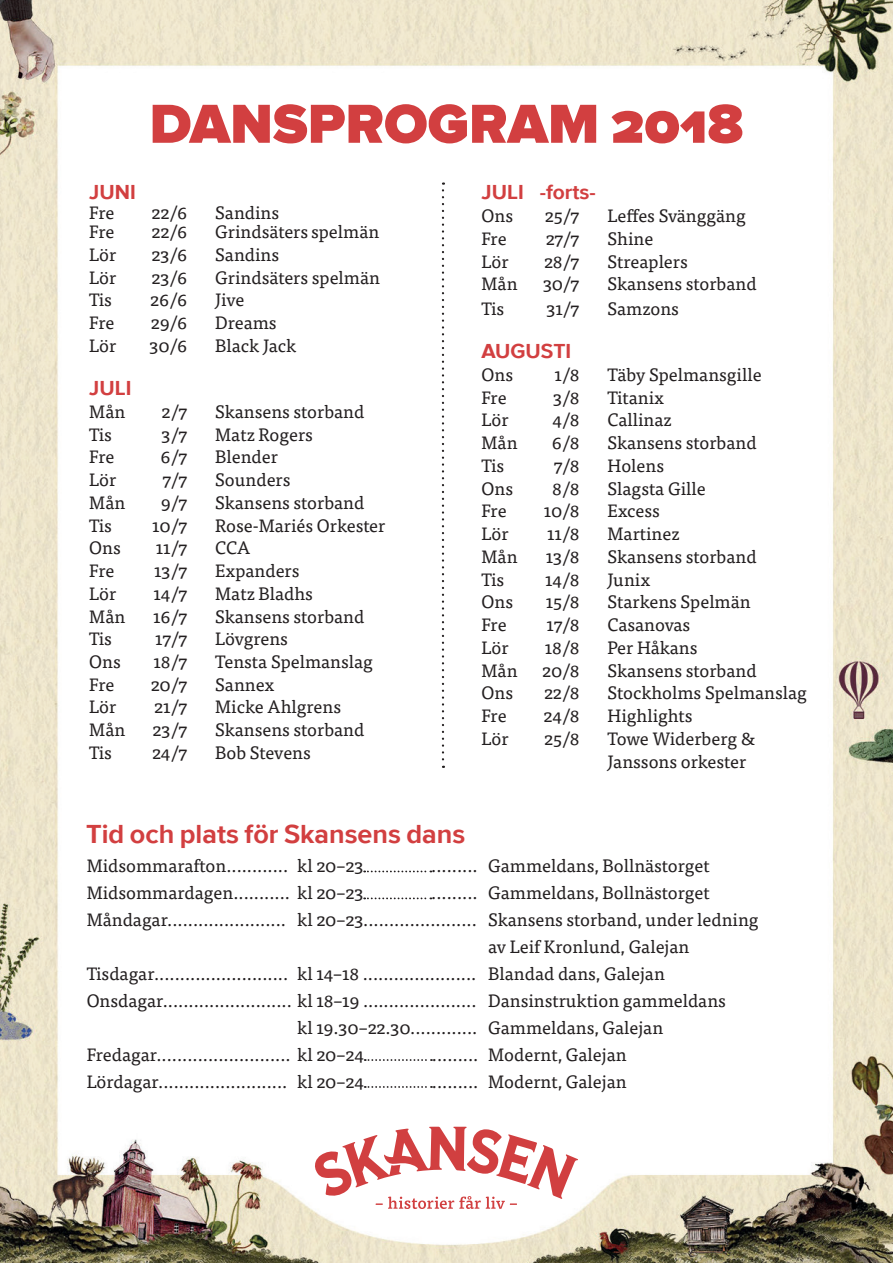
<style>
.page{position:relative;width:893px;height:1263px;background:#fff}
.page>*{position:absolute;margin:0;border:0;box-sizing:border-box;transform-origin:0 0}
.t1{font:900 57px "Proxima Nova S";color:#d23f40}
.t2{font:700 26.85px "Proxima Nova S";color:#d23f40}
.t3{font:700 20.85px "Proxima Nova S";color:#d23f40}
.t4{font:18px/22.8px "Tisa OT";color:#231f20}
</style>
<div class="page">
<img style="left:0;top:0;width:893px;height:1263px">
<svg style="left:315px;top:1127px;width:263px;height:82px"></svg>
<svg style="left:442px;top:182px;width:2px;height:586px"></svg>
<svg style="left:364px;top:870px;width:67px;height:2px"></svg>
<svg style="left:364px;top:897px;width:67px;height:2px"></svg>
<svg style="left:365px;top:1059px;width:67px;height:2px"></svg>
<svg style="left:365px;top:1086px;width:67px;height:2px"></svg>
<h1 class="t1" style="left:150px;top:91px;width:595px">DANSPROGRAM 2018</h1>
<p class="t3" style="left:89px;top:180px;width:48px">JUNI</p>
<p class="t4" style="left:89px;top:201px;width:27px">Fre</p>
<p class="t4" style="left:151px;top:201px;width:37px">22/6</p>
<p class="t4" style="left:215px;top:201px;width:65px">Sandins</p>
<p class="t4" style="left:89px;top:221px;width:27px">Fre</p>
<p class="t4" style="left:151px;top:221px;width:37px">22/6</p>
<p class="t4" style="left:215px;top:221px;width:165px">Grindsäters spelmän</p>
<p class="t4" style="left:89px;top:243px;width:29px">Lör</p>
<p class="t4" style="left:151px;top:243px;width:37px">23/6</p>
<p class="t4" style="left:215px;top:243px;width:65px">Sandins</p>
<p class="t4" style="left:89px;top:266px;width:29px">Lör</p>
<p class="t4" style="left:151px;top:266px;width:37px">23/6</p>
<p class="t4" style="left:215px;top:266px;width:166px">Grindsäters spelmän</p>
<p class="t4" style="left:89px;top:289px;width:24px">Tis</p>
<p class="t4" style="left:150px;top:289px;width:38px">26/6</p>
<p class="t4" style="left:215px;top:289px;width:31px">Jive</p>
<p class="t4" style="left:89px;top:312px;width:27px">Fre</p>
<p class="t4" style="left:151px;top:312px;width:38px">29/6</p>
<p class="t4" style="left:215px;top:312px;width:63px">Dreams</p>
<p class="t4" style="left:89px;top:334px;width:29px">Lör</p>
<p class="t4" style="left:150px;top:334px;width:39px">30/6</p>
<p class="t4" style="left:215px;top:334px;width:83px">Black Jack</p>
<p class="t3" style="left:89px;top:376px;width:44px">JULI</p>
<p class="t4" style="left:89px;top:400px;width:37px">Mån</p>
<p class="t4" style="left:161px;top:400px;width:27px">2/7</p>
<p class="t4" style="left:215px;top:400px;width:151px">Skansens storband</p>
<p class="t4" style="left:89px;top:423px;width:24px">Tis</p>
<p class="t4" style="left:162px;top:423px;width:27px">3/7</p>
<p class="t4" style="left:215px;top:423px;width:99px">Matz Rogers</p>
<p class="t4" style="left:89px;top:446px;width:27px">Fre</p>
<p class="t4" style="left:160px;top:446px;width:28px">6/7</p>
<p class="t4" style="left:215px;top:446px;width:64px">Blender</p>
<p class="t4" style="left:89px;top:469px;width:29px">Lör</p>
<p class="t4" style="left:162px;top:469px;width:26px">7/7</p>
<p class="t4" style="left:215px;top:469px;width:77px">Sounders</p>
<p class="t4" style="left:89px;top:491px;width:37px">Mån</p>
<p class="t4" style="left:161px;top:491px;width:28px">9/7</p>
<p class="t4" style="left:215px;top:491px;width:151px">Skansens storband</p>
<p class="t4" style="left:89px;top:514px;width:24px">Tis</p>
<p class="t4" style="left:152px;top:514px;width:36px">10/7</p>
<p class="t4" style="left:215px;top:514px;width:172px">Rose-Mariés Orkester</p>
<p class="t4" style="left:89px;top:537px;width:33px">Ons</p>
<p class="t4" style="left:156px;top:537px;width:33px">11/7</p>
<p class="t4" style="left:215px;top:537px;width:37px">CCA</p>
<p class="t4" style="left:89px;top:559px;width:27px">Fre</p>
<p class="t4" style="left:154px;top:559px;width:35px">13/7</p>
<p class="t4" style="left:215px;top:559px;width:86px">Expanders</p>
<p class="t4" style="left:89px;top:582px;width:29px">Lör</p>
<p class="t4" style="left:154px;top:582px;width:35px">14/7</p>
<p class="t4" style="left:215px;top:582px;width:99px">Matz Bladhs</p>
<p class="t4" style="left:89px;top:605px;width:37px">Mån</p>
<p class="t4" style="left:153px;top:605px;width:36px">16/7</p>
<p class="t4" style="left:215px;top:605px;width:151px">Skansens storband</p>
<p class="t4" style="left:89px;top:628px;width:24px">Tis</p>
<p class="t4" style="left:155px;top:628px;width:34px">17/7</p>
<p class="t4" style="left:215px;top:628px;width:74px">Lövgrens</p>
<p class="t4" style="left:89px;top:650px;width:33px">Ons</p>
<p class="t4" style="left:153px;top:650px;width:35px">18/7</p>
<p class="t4" style="left:215px;top:650px;width:159px">Tensta Spelmanslag</p>
<p class="t4" style="left:89px;top:673px;width:27px">Fre</p>
<p class="t4" style="left:151px;top:673px;width:38px">20/7</p>
<p class="t4" style="left:215px;top:673px;width:61px">Sannex</p>
<p class="t4" style="left:89px;top:696px;width:29px">Lör</p>
<p class="t4" style="left:154px;top:696px;width:35px">21/7</p>
<p class="t4" style="left:215px;top:696px;width:127px">Micke Ahlgrens</p>
<p class="t4" style="left:89px;top:719px;width:37px">Mån</p>
<p class="t4" style="left:153px;top:719px;width:36px">23/7</p>
<p class="t4" style="left:215px;top:719px;width:151px">Skansens storband</p>
<p class="t4" style="left:89px;top:741px;width:24px">Tis</p>
<p class="t4" style="left:152px;top:741px;width:37px">24/7</p>
<p class="t4" style="left:215px;top:741px;width:97px">Bob Stevens</p>
<p class="t3" style="left:482px;top:180px;width:116px">JULI -forts-</p>
<p class="t4" style="left:482px;top:205px;width:33px">Ons</p>
<p class="t4" style="left:545px;top:205px;width:36px">25/7</p>
<p class="t4" style="left:607px;top:205px;width:140px">Leffes Svänggäng</p>
<p class="t4" style="left:482px;top:227px;width:27px">Fre</p>
<p class="t4" style="left:546px;top:227px;width:35px">27/7</p>
<p class="t4" style="left:607px;top:227px;width:47px">Shine</p>
<p class="t4" style="left:482px;top:250px;width:29px">Lör</p>
<p class="t4" style="left:544px;top:250px;width:37px">28/7</p>
<p class="t4" style="left:607px;top:250px;width:82px">Streaplers</p>
<p class="t4" style="left:482px;top:273px;width:37px">Mån</p>
<p class="t4" style="left:543px;top:273px;width:38px">30/7</p>
<p class="t4" style="left:607px;top:273px;width:151px">Skansens storband</p>
<p class="t4" style="left:482px;top:298px;width:24px">Tis</p>
<p class="t4" style="left:546px;top:298px;width:35px">31/7</p>
<p class="t4" style="left:607px;top:298px;width:73px">Samzons</p>
<p class="t3" style="left:482px;top:339px;width:91px">AUGUSTI</p>
<p class="t4" style="left:482px;top:363px;width:33px">Ons</p>
<p class="t4" style="left:555px;top:363px;width:26px">1/8</p>
<p class="t4" style="left:607px;top:363px;width:156px">Täby Spelmansgille</p>
<p class="t4" style="left:482px;top:386px;width:27px">Fre</p>
<p class="t4" style="left:553px;top:386px;width:28px">3/8</p>
<p class="t4" style="left:607px;top:386px;width:58px">Titanix</p>
<p class="t4" style="left:482px;top:409px;width:29px">Lör</p>
<p class="t4" style="left:552px;top:409px;width:29px">4/8</p>
<p class="t4" style="left:607px;top:409px;width:66px">Callinaz</p>
<p class="t4" style="left:482px;top:432px;width:37px">Mån</p>
<p class="t4" style="left:552px;top:432px;width:29px">6/8</p>
<p class="t4" style="left:607px;top:432px;width:151px">Skansens storband</p>
<p class="t4" style="left:482px;top:454px;width:24px">Tis</p>
<p class="t4" style="left:554px;top:454px;width:27px">7/8</p>
<p class="t4" style="left:607px;top:454px;width:58px">Holens</p>
<p class="t4" style="left:482px;top:477px;width:33px">Ons</p>
<p class="t4" style="left:552px;top:477px;width:29px">8/8</p>
<p class="t4" style="left:607px;top:477px;width:100px">Slagsta Gille</p>
<p class="t4" style="left:482px;top:500px;width:27px">Fre</p>
<p class="t4" style="left:544px;top:500px;width:37px">10/8</p>
<p class="t4" style="left:607px;top:500px;width:54px">Excess</p>
<p class="t4" style="left:482px;top:523px;width:29px">Lör</p>
<p class="t4" style="left:547px;top:523px;width:34px">11/8</p>
<p class="t4" style="left:607px;top:523px;width:74px">Martinez</p>
<p class="t4" style="left:482px;top:545px;width:37px">Mån</p>
<p class="t4" style="left:546px;top:545px;width:35px">13/8</p>
<p class="t4" style="left:607px;top:545px;width:151px">Skansens storband</p>
<p class="t4" style="left:482px;top:568px;width:24px">Tis</p>
<p class="t4" style="left:545px;top:568px;width:36px">14/8</p>
<p class="t4" style="left:607px;top:568px;width:44px">Junix</p>
<p class="t4" style="left:482px;top:591px;width:33px">Ons</p>
<p class="t4" style="left:546px;top:591px;width:35px">15/8</p>
<p class="t4" style="left:607px;top:591px;width:145px">Starkens Spelmän</p>
<p class="t4" style="left:482px;top:614px;width:27px">Fre</p>
<p class="t4" style="left:546px;top:614px;width:35px">17/8</p>
<p class="t4" style="left:607px;top:614px;width:84px">Casanovas</p>
<p class="t4" style="left:482px;top:636px;width:29px">Lör</p>
<p class="t4" style="left:545px;top:636px;width:36px">18/8</p>
<p class="t4" style="left:607px;top:636px;width:91px">Per Håkans</p>
<p class="t4" style="left:482px;top:659px;width:37px">Mån</p>
<p class="t4" style="left:542px;top:659px;width:39px">20/8</p>
<p class="t4" style="left:607px;top:659px;width:151px">Skansens storband</p>
<p class="t4" style="left:482px;top:682px;width:33px">Ons</p>
<p class="t4" style="left:544px;top:682px;width:37px">22/8</p>
<p class="t4" style="left:607px;top:682px;width:201px">Stockholms Spelmanslag</p>
<p class="t4" style="left:482px;top:705px;width:27px">Fre</p>
<p class="t4" style="left:544px;top:705px;width:37px">24/8</p>
<p class="t4" style="left:607px;top:705px;width:87px">Highlights</p>
<p class="t4" style="left:482px;top:727px;width:29px">Lör</p>
<p class="t4" style="left:544px;top:727px;width:37px">25/8</p>
<p class="t4" style="left:607px;top:727px;width:150px">Towe Widerberg &amp;<br>Janssons orkester</p>
<h2 class="t2" style="left:86px;top:819px;width:381px">Tid och plats för Skansens dans</h2>
<p class="t4" style="left:87px;top:855px;width:278px">Midsommarafton............ kl 20–23</p>
<p class="t4" style="left:431px;top:855px;width:280px">......... Gammeldans, Bollnästorget</p>
<p class="t4" style="left:87px;top:882px;width:278px">Midsommardagen........... kl 20–23</p>
<p class="t4" style="left:431px;top:882px;width:280px">......... Gammeldans, Bollnästorget</p>
<p class="t4" style="left:87px;top:909px;width:673px">Måndagar....................... kl 20–23...................... Skansens storband, under ledning</p>
<p class="t4" style="left:488px;top:936px;width:203px">av Leif Kronlund, Galejan</p>
<p class="t4" style="left:87px;top:963px;width:580px">Tisdagar.......................... kl 14–18 ...................... Blandad dans, Galejan</p>
<p class="t4" style="left:87px;top:989px;width:641px">Onsdagar......................... kl 18–19 ...................... Dansinstruktion gammeldans</p>
<p class="t4" style="left:297px;top:1016px;width:367px">kl 19.30–22.30............. Gammeldans, Galejan</p>
<p class="t4" style="left:87px;top:1043px;width:279px">Fredagar.......................... kl 20–24</p>
<p class="t4" style="left:432px;top:1043px;width:196px">......... Modernt, Galejan</p>
<p class="t4" style="left:87px;top:1070px;width:279px">Lördagar......................... kl 20–24</p>
<p class="t4" style="left:432px;top:1070px;width:196px">......... Modernt, Galejan</p>
</div>
